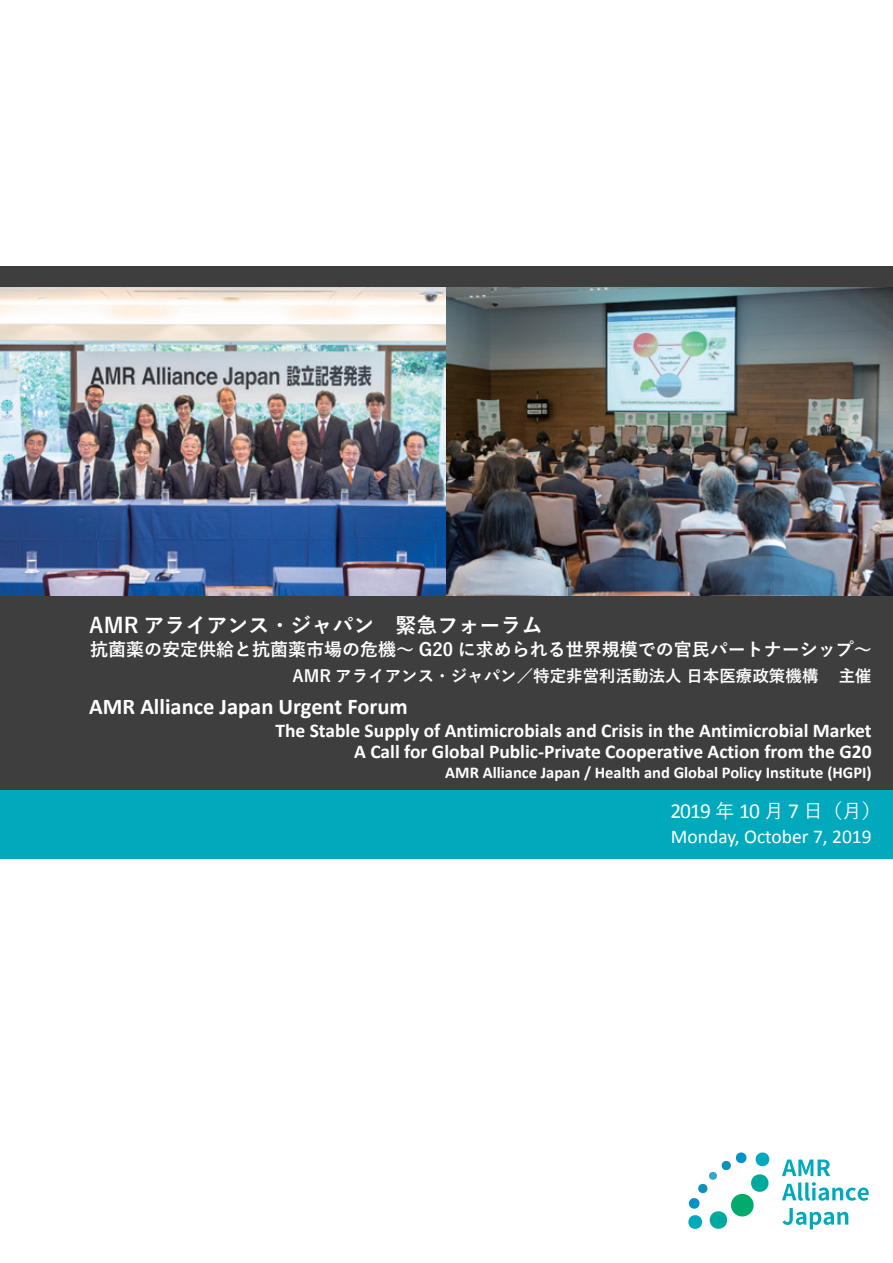
<style>
.page{position:relative;width:893px;height:1263px;background:#fff}
.page>*{position:absolute;margin:0;border:0;box-sizing:border-box;transform-origin:0 0}
.t1{font:700 22.5px "Calibri";color:#fff}
.t2{font:21.45px "Calibri";letter-spacing:-.045em;color:#fff}
.t3{font:700 21px "Yu Go";color:#fff}
.t4{font:700 19.5px/21px "Calibri";color:#fff;text-align:right}
.t5{font:19.5px "Calibri";color:#fff}
.t6{font:700 18px "Yu Go";color:#fff}
.t7{font:700 16.5px "Calibri";color:#fff}
.t8{font:700 16.5px "Yu Go";color:#fff}
.s1{font-size:19.5px}
.s2{font-family:"Yu Go";font-weight:500;font-size:19.5px}
.s3{font-family:"Yu Go";font-weight:500}
</style>
<div class="page">
<img style="left:0;top:287px;width:893px;height:309px">
<div style="left:0;top:266px;width:893px;height:21px;background:#3e3e3f"></div>
<div style="left:0;top:596px;width:893px;height:197px;background:#3e3e3f"></div>
<div style="left:0;top:791px;width:893px;height:68px;background:#00aabc"></div>
<svg style="left:782px;top:1159px;width:48px;height:17px"></svg>
<svg style="left:782px;top:1182px;width:87px;height:19px"></svg>
<svg style="left:782px;top:1208px;width:66px;height:21px"></svg>
<svg style="left:688px;top:1152px;width:82px;height:77px"></svg>
<p class="t3" style="left:89px;top:613px;width:455px">AMR アライアンス・ジャパン　緊急フォーラム</p>
<p class="t6" style="left:90px;top:639px;width:783px">抗菌薬の安定供給と抗菌薬市場の危機～ G20 に求められる世界規模での官民パートナーシップ～</p>
<p class="t8" style="left:273px;top:666px;width:600px"><span class="s1">　</span>AMR アライアンス・ジャパン／特定非営利活動法人日本医療政策機構　主催</p>
<p class="t1" style="left:89px;top:690px;width:320px">AMR Alliance Japan Urgent Forum</p>
<p class="t4" style="left:275px;top:719px;width:598px">The Stable Supply of Antimicrobials and Crisis in the Antimicrobial Market<br>A Call for Global Public-Private Cooperative Action from the G20</p>
<p class="t7" style="left:445px;top:761px;width:428px">AMR Alliance Japan / Health and Global Policy Institute (HGPI)</p>
<p class="t2" style="left:670px;top:796px;width:213px">2019 <span class="s2">年</span> 10 <span class="s2">月</span> 7 <span class="s2">日（月）</span></p>
<p class="t5" style="left:651px;top:823px;width:222px"><span class="s3">　</span>Monday, October 7, 2019</p>
</div>
